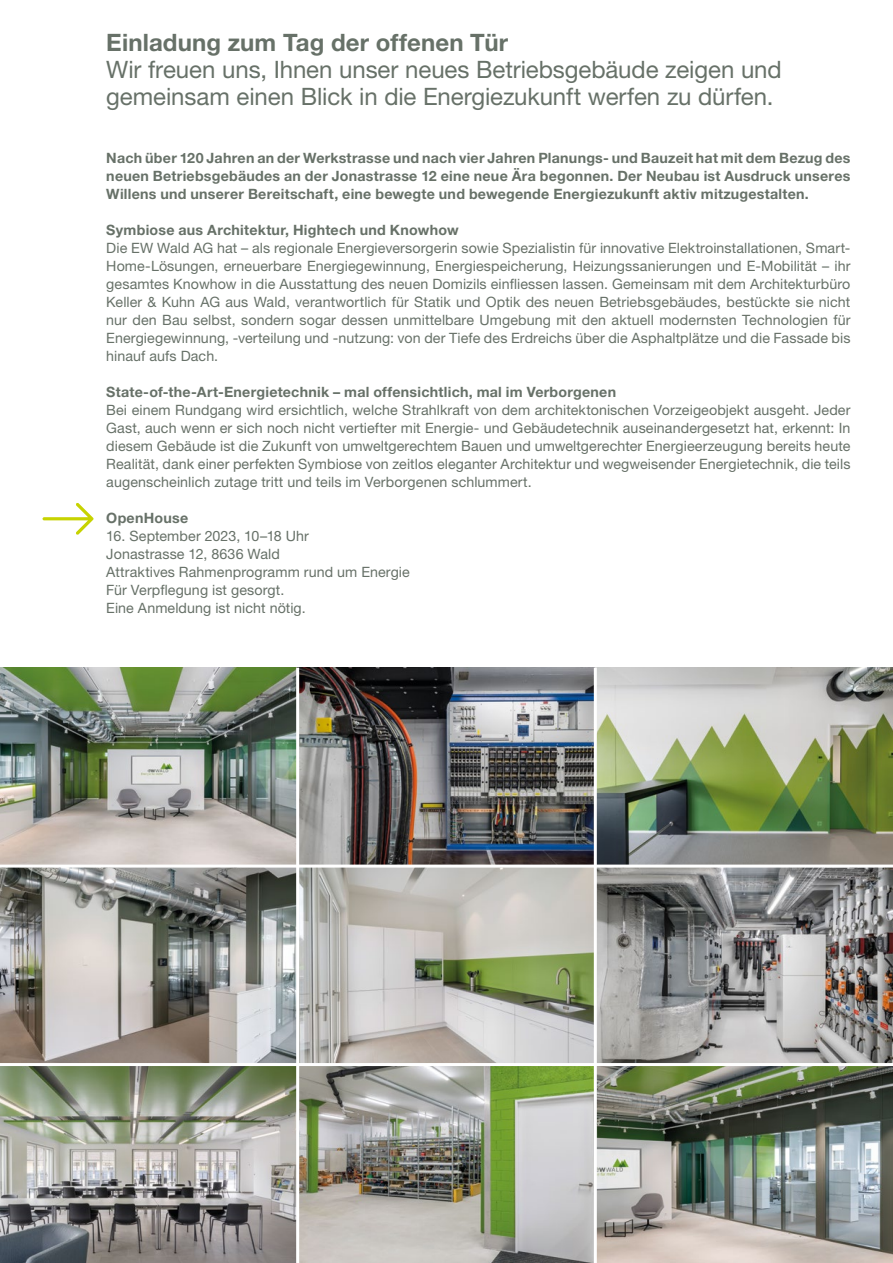
<style>
.page{position:relative;width:893px;height:1263px;background:#fff}
.page>*{position:absolute;margin:0;border:0;box-sizing:border-box;transform-origin:0 0}
.t1{font:24px/27px "Helvetica Neue LT Std";letter-spacing:-.005em;color:#677168}
.t2{font:700 24px "Helvetica Neue LT Std";letter-spacing:.005em;color:#677168}
.t3{font:14.25px/18px "Helvetica Neue LT Std";letter-spacing:.005em;color:#677168;text-align:justify}
.t4{font:700 14.25px/18px "Helvetica Neue LT Std";letter-spacing:.015em;color:#677168;text-align:justify}
</style>
<div class="page">
<img style="left:0;top:668px;width:893px;height:595px">
<hr style="left:296px;top:668px;width:3px;height:595px;background:#fff">
<hr style="left:594px;top:668px;width:3px;height:595px;background:#fff">
<hr style="left:0;top:864px;width:893px;height:3px;background:#fff">
<hr style="left:0;top:1063px;width:893px;height:3px;background:#fff">
<h1 class="t2" style="left:106px;top:28px;width:403px">Einladung zum Tag der offenen Tür</h1>
<h1 class="t1" style="left:106px;top:56px;width:677px">Wir freuen uns, Ihnen unser neues Betriebsgebäude zeigen und gemeinsam einen Blick in die Energiezukunft werfen zu dürfen.</h1>
<p class="t4" style="left:106px;top:149px;width:746px">Nach über 120 Jahren an der Werkstrasse und nach vier Jahren Planungs- und Bauzeit hat mit dem Bezug des neuen Betriebsgebäudes an der Jonastrasse 12 eine neue Ära begonnen. Der Neubau ist Ausdruck unseres Willens und unserer Bereitschaft, eine bewegte und bewegende Energiezukunft aktiv mitzugestalten.</p>
<p class="t4" style="left:106px;top:221px;width:354px">Symbiose aus Architektur, Hightech und Knowhow</p>
<p class="t3" style="left:106px;top:239px;width:746px">Die EW Wald AG hat – als regionale Energieversorgerin sowie Spezialistin für innovative Elektroinstallationen, Smart-Home-Lösungen, erneuerbare Energiegewinnung, Energiespeicherung, Heizungssanierungen und E-Mobilität – ihr gesamtes Knowhow in die Ausstattung des neuen Domizils einfliessen lassen. Gemeinsam mit dem Architekturbüro Keller &amp; Kuhn AG aus Wald, verantwortlich für Statik und Optik des neuen Betriebsgebäudes, bestückte sie nicht nur den Bau selbst, sondern sogar dessen unmittelbare Umgebung mit den aktuell modernsten Technologien für Energiegewinnung, -verteilung und -nutzung: von der Tiefe des Erdreichs über die Asphaltplätze und die Fassade bis hinauf aufs Dach.</p>
<p class="t4" style="left:106px;top:383px;width:511px">State-of-the-Art-Energietechnik – mal offensichtlich, mal im Verborgenen</p>
<p class="t3" style="left:106px;top:401px;width:746px">Bei einem Rundgang wird ersichtlich, welche Strahlkraft von dem architektonischen Vorzeigeobjekt ausgeht. Jeder Gast, auch wenn er sich noch nicht vertiefter mit Energie- und Gebäudetechnik auseinandergesetzt hat, erkennt: In diesem Gebäude ist die Zukunft von umweltgerechtem Bauen und umweltgerechter Energieerzeugung bereits heute Realität, dank einer perfekten Symbiose von zeitlos eleganter Architektur und wegweisender Energietechnik, die teils augenscheinlich zutage tritt und teils im Verborgenen schlummert.</p>
<p class="t4" style="left:106px;top:509px;width:83px">OpenHouse</p>
<p class="t3" style="left:106px;top:527px;width:305px;text-align:left">16. September 2023, 10–18 Uhr<br>Jonastrasse 12, 8636 Wald<br>Attraktives Rahmenprogramm rund um Energie<br>Für Verpflegung ist gesorgt.<br>Eine Anmeldung ist nicht nötig.</p>
</div>
